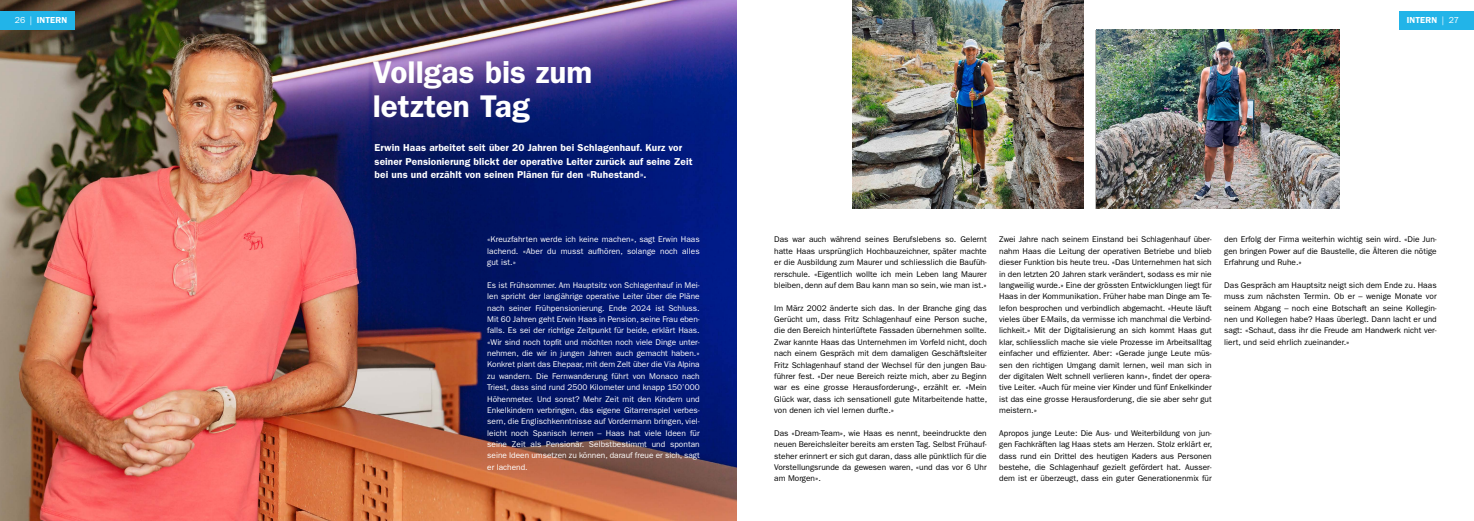
<style>
.page{position:relative;width:1474px;height:521px;background:#fff}
.page>*{position:absolute;margin:0;border:0;box-sizing:border-box;transform-origin:0 0}
.t1{font:600 31.5px/34.1px "ITC Franklin Gothic Std";color:#fff}
.t2{font:600 10.06px/13.1px "ITC Franklin Gothic Std";letter-spacing:.01em;color:#fff}
.t3{font:600 8.75px "ITC Franklin Gothic Std";letter-spacing:.015em;color:#fff}
.t4{font:8.31px/11.4px "ITC Franklin Gothic Std";color:#000;text-align:justify}
.t5{font:8.31px/11.4px "ITC Franklin Gothic Std";color:#fff;text-align:justify}
.s1{font-weight:400}
</style>
<div class="page">
<img style="left:0;top:0;width:737px;height:521px">
<img style="left:852px;top:0;width:231px;height:208px">
<img style="left:1096px;top:30px;width:243px;height:178px">
<div style="left:1399px;top:11px;width:74px;height:19px;background:#22b4e8"></div>
<div style="left:0;top:11px;width:75px;height:19px;background:#22b4e8"></div>
<p class="t3" style="left:15px;top:15px;width:54px"><span class="s1">26 |</span> INTERN</p>
<p class="t3" style="left:1406px;top:15px;width:54px">INTERN <span class="s1">| 27</span></p>
<h1 class="t1" style="left:373px;top:55px;width:221px">Vollgas bis zum letzten Tag</h1>
<p class="t2" style="left:374px;top:141px;width:319px">Erwin Haas arbeitet seit über 20 Jahren bei Schlagenhauf. Kurz vor seiner Pensionierung blickt der operative Leiter zurück auf seine Zeit bei uns und erzählt von seinen Plänen für den «Ruhestand».</p>
<p class="t5" style="left:487px;top:234px;width:214px">«Kreuzfahrten werde ich keine machen», sagt Erwin Haas lachend. «Aber du musst aufhören, solange noch alles gut ist.»</p>
<p class="t5" style="left:487px;top:279px;width:214px">Es ist Frühsommer. Am Hauptsitz von Schlagenhauf in Mei&shy;len spricht der langjährige operative Leiter über die Pläne nach seiner Frühpensionierung. Ende 2024 ist Schluss.<br>Mit 60 Jahren geht Erwin Haas in Pension, seine Frau eben&shy;falls. Es sei der richtige Zeitpunkt für beide, erklärt Haas. «Wir sind noch topfit und möchten noch viele Dinge unter&shy;nehmen, die wir in jungen Jahren auch gemacht haben.» Konkret plant das Ehepaar, mit dem Zelt über die Via Alpina zu wandern. Die Fernwanderung führt von Monaco nach Triest, dass sind rund 2500 Kilometer und knapp 150’000<br>Höhenmeter. Und sonst? Mehr Zeit mit den Kindern und Enkelkindern verbringen, das eigene Gitarrenspiel verbes&shy;sern, die Englischkenntnisse auf Vordermann bringen, viel&shy;leicht noch Spanisch lernen – Haas hat viele Ideen für seine Zeit als Pensionär. Selbstbestimmt und spontan seine Ideen umsetzen zu können, darauf freue er sich, sagt er lachend.</p>
<p class="t4" style="left:774px;top:234px;width:214px">Das war auch während seines Berufslebens so. Gelernt hatte Haas ursprünglich Hochbauzeichner, später machte er die Ausbildung zum Maurer und schliesslich die Baufüh&shy;rerschule. «Eigentlich wollte ich mein Leben lang Maurer bleiben, denn auf dem Bau kann man so sein, wie man ist.»</p>
<p class="t4" style="left:774px;top:302px;width:214px">Im März 2002 änderte sich das. In der Branche ging das Gerücht um, dass Fritz Schlagenhauf eine Person suche, die den Bereich hinterlüftete Fassaden übernehmen sollte.<br>Zwar kannte Haas das Unternehmen im Vorfeld nicht, doch nach einem Gespräch mit dem damaligen Geschäftsleiter Fritz Schlagenhauf stand der Wechsel für den jungen Bau&shy;führer fest. «Der neue Bereich reizte mich, aber zu Beginn war es eine grosse Herausforderung», erzählt er. «Mein Glück war, dass ich sensationell gute Mitarbeitende hatte, von denen ich viel lernen durfte.»</p>
<p class="t4" style="left:774px;top:427px;width:214px">Das «Dream-Team», wie Haas es nennt, beeindruckte den neuen Bereichsleiter bereits am ersten Tag. Selbst Frühauf&shy;steher erinnert er sich gut daran, dass alle pünktlich für die Vorstellungsrunde da gewesen waren, «und das vor 6 Uhr am Morgen».</p>
<p class="t4" style="left:999px;top:234px;width:214px">Zwei Jahre nach seinem Einstand bei Schlagenhauf über&shy;nahm Haas die Leitung der operativen Betriebe und blieb dieser Funktion bis heute treu. «Das Unternehmen hat sich in den letzten 20 Jahren stark verändert, sodass es mir nie langweilig wurde.» Eine der grössten Entwicklungen liegt für Haas in der Kommunikation. Früher habe man Dinge am Te&shy;lefon besprochen und verbindlich abgemacht. «Heute läuft vieles über E-Mails, da vermisse ich manchmal die Verbind&shy;lichkeit.» Mit der Digitalisierung an sich kommt Haas gut klar, schliesslich mache sie viele Prozesse im Arbeitsalltag einfacher und effizienter. Aber: «Gerade junge Leute müs&shy;sen den richtigen Umgang damit lernen, weil man sich in der digitalen Welt schnell verlieren kann», findet der opera&shy;tive Leiter. «Auch für meine vier Kinder und fünf Enkelkinder ist das eine grosse Herausforderung, die sie aber sehr gut meistern.»</p>
<p class="t4" style="left:999px;top:427px;width:214px">Apropos junge Leute: Die Aus- und Weiterbildung von jun&shy;gen Fachkräften lag Haas stets am Herzen. Stolz erklärt er, dass rund ein Drittel des heutigen Kaders aus Personen bestehe, die Schlagenhauf gezielt gefördert hat. Ausser&shy;dem ist er überzeugt, dass ein guter Generationenmix für</p>
<p class="t4" style="left:1224px;top:234px;width:214px">den Erfolg der Firma weiterhin wichtig sein wird. «Die Jun&shy;gen bringen Power auf die Baustelle, die Älteren die nötige Erfahrung und Ruhe.»</p>
<p class="t4" style="left:1224px;top:279px;width:214px">Das Gespräch am Hauptsitz neigt sich dem Ende zu. Haas muss zum nächsten Termin. Ob er – wenige Monate vor seinem Abgang – noch eine Botschaft an seine Kollegin&shy;nen und Kollegen habe? Haas überlegt. Dann lacht er und sagt: «Schaut, dass ihr die Freude am Handwerk nicht ver&shy;liert, und seid ehrlich zueinander.»</p>
</div>
